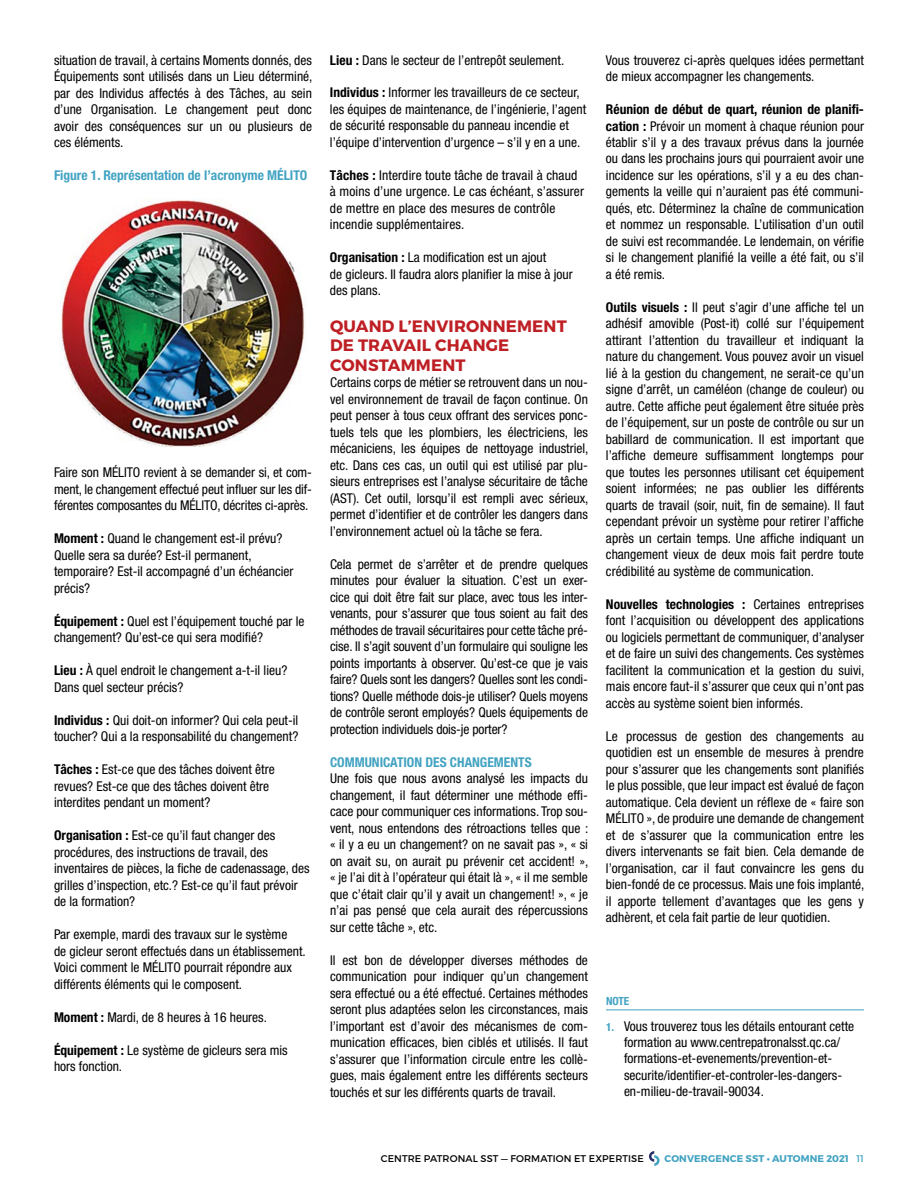
<style>
.page{position:relative;width:918px;height:1188px;background:#fff}
.page>*{position:absolute;margin:0;border:0;box-sizing:border-box;transform-origin:0 0}
.t1{font:700 16.5px/19.5px "Montserrat";letter-spacing:.01em;color:#be1f24}
.t2{font:condensed 13.5px/16.5px "Helvetica Neue";color:#000}
.t3{font:700 condensed 13.5px "Helvetica Neue";color:#42a3c2}
.t4{font:700 condensed 11.25px "Helvetica Neue";color:#42a3c2}
.t5{font:9.75px "Montserrat";letter-spacing:.01em;color:#000}
.t6{font:700 9.75px "Montserrat";letter-spacing:.01em;color:#42a3c2}
.s1{font-weight:700}
.s2{font-weight:700;font-size:11.25px;color:#42a3c2}
.s3{font-weight:400}
</style>
<div class="page">
<svg style="left:649px;top:1151px;width:11px;height:15px"></svg>
<hr style="left:606px;top:1010px;width:258px;height:1px;background:#42a3c2">
<img style="left:61px;top:199px;width:244px;height:248px">
<p class="t2" style="left:54px;top:52px;width:260px;text-align:justify">situation de travail, à certains Moments donnés, des Équipements sont utilisés dans un Lieu déterminé, par des Individus affectés à des Tâches, au sein d’une Organisation. Le changement peut donc avoir des conséquences sur un ou plusieurs de ces éléments.</p>
<p class="t3" style="left:54px;top:167px;width:255px">Figure 1. Représentation de l’acronyme MÉLITO</p>
<p class="t2" style="left:54px;top:464px;width:259px;text-align:justify">Faire son MÉLITO revient à se demander si, et com&shy;ment, le changement effectué peut influer sur les dif&shy;férentes composantes du MÉLITO, décrites ci-après.</p>
<p class="t2" style="left:54px;top:530px;width:241px"><span class="s1">Moment :</span> Quand le changement est-il prévu?<br>Quelle sera sa durée? Est-il permanent, temporaire? Est-il accompagné d’un échéancier précis?</p>
<p class="t2" style="left:54px;top:612px;width:252px"><span class="s1">Équipement :</span> Quel est l’équipement touché par le changement? Qu’est-ce qui sera modifié?</p>
<p class="t2" style="left:54px;top:662px;width:235px"><span class="s1">Lieu :</span> À quel endroit le changement a-t-il lieu?<br>Dans quel secteur précis?</p>
<p class="t2" style="left:54px;top:711px;width:246px"><span class="s1">Individus :</span> Qui doit-on informer? Qui cela peut-il toucher? Qui a la responsabilité du changement?</p>
<p class="t2" style="left:54px;top:761px;width:222px"><span class="s1">Tâches :</span> Est-ce que des tâches doivent être revues? Est-ce que des tâches doivent être interdites pendant un moment?</p>
<p class="t2" style="left:54px;top:827px;width:257px"><span class="s1">Organisation :</span> Est-ce qu’il faut changer des procédures, des instructions de travail, des inventaires de pièces, la fiche de cadenassage, des grilles d’inspection, etc.? Est-ce qu’il faut prévoir de la formation?</p>
<p class="t2" style="left:54px;top:926px;width:253px">Par exemple, mardi des travaux sur le système<br>de gicleur seront effectués dans un établissement.<br>Voici comment le MÉLITO pourrait répondre aux différents éléments qui le composent.</p>
<p class="t2" style="left:54px;top:1008px;width:214px"><span class="s1">Moment :</span> Mardi, de 8 heures à 16 heures.</p>
<p class="t2" style="left:54px;top:1041px;width:235px"><span class="s1">Équipement :</span> Le système de gicleurs sera mis hors fonction.</p>
<p class="t2" style="left:330px;top:51px;width:236px"><span class="s1">Lieu :</span> Dans le secteur de l’entrepôt seulement.</p>
<p class="t2" style="left:330px;top:84px;width:258px"><span class="s1">Individus :</span> Informer les travailleurs de ce secteur, les équipes de maintenance, de l’ingénierie, l’agent de sécurité responsable du panneau incendie et l’équipe d’intervention d’urgence – s’il y en a une.</p>
<p class="t2" style="left:330px;top:167px;width:256px"><span class="s1">Tâches :</span> Interdire toute tâche de travail à chaud à moins d’une urgence. Le cas échéant, s’assurer de mettre en place des mesures de contrôle incendie supplémentaires.</p>
<p class="t2" style="left:330px;top:249px;width:244px"><span class="s1">Organisation :</span> La modification est un ajout<br>de gicleurs. Il faudra alors planifier la mise à jour des plans.</p>
<p class="t1" style="left:330px;top:316px;width:238px">QUAND L’ENVIRONNEMENT<br>DE TRAVAIL CHANGE<br>CONSTAMMENT</p>
<p class="t2" style="left:330px;top:374px;width:260px;text-align:justify">Certains corps de métier se retrouvent dans un nou&shy;vel environnement de travail de façon continue. On peut penser à tous ceux offrant des services ponc&shy;tuels tels que les plombiers, les électriciens, les mécaniciens, les équipes de nettoyage industriel, etc. Dans ces cas, un outil qui est utilisé par plu&shy;sieurs entreprises est l’analyse sécuritaire de tâche (AST). Cet outil, lorsqu’il est rempli avec sérieux, permet d’identifier et de contrôler les dangers dans l’environnement actuel où la tâche se fera.</p>
<p class="t2" style="left:330px;top:555px;width:260px;text-align:justify">Cela permet de s’arrêter et de prendre quelques minutes pour évaluer la situation. C’est un exer&shy;cice qui doit être fait sur place, avec tous les inter&shy;venants, pour s’assurer que tous soient au fait des méthodes de travail sécuritaires pour cette tâche pré&shy;cise. Il s’agit souvent d’un formulaire qui souligne les points importants à observer. Qu’est-ce que je vais faire? Quels sont les dangers? Quelles sont les condi&shy;tions? Quelle méthode dois-je utiliser? Quels moyens de contrôle seront employés? Quels équipements de protection individuels dois-je porter?</p>
<p class="t3" style="left:330px;top:754px;width:203px">COMMUNICATION DES CHANGEMENTS</p>
<p class="t2" style="left:330px;top:770px;width:260px;text-align:justify">Une fois que nous avons analysé les impacts du changement, il faut déterminer une méthode effi&shy;cace pour communiquer ces informations. Trop sou&shy;vent, nous entendons des rétroactions telles que : « il y a eu un changement? on ne savait pas », « si on avait su, on aurait pu prévenir cet accident! », « je l’ai dit à l’opérateur qui était là », « il me semble que c’était clair qu’il y avait un changement! », « je n’ai pas pensé que cela aurait des répercussions sur cette tâche », etc.</p>
<p class="t2" style="left:330px;top:951px;width:260px;text-align:justify">Il est bon de développer diverses méthodes de communication pour indiquer qu’un changement sera effectué ou a été effectué. Certaines méthodes seront plus adaptées selon les circonstances, mais l’important est d’avoir des mécanismes de com&shy;munication efficaces, bien ciblés et utilisés. Il faut s’assurer que l’information circule entre les collè&shy;gues, mais également entre les différents secteurs touchés et sur les différents quarts de travail.</p>
<p class="t2" style="left:606px;top:51px;width:259px">Vous trouverez ci-après quelques idées permettant de mieux accompagner les changements.</p>
<p class="t2" style="left:606px;top:101px;width:260px;text-align:justify"><span class="s1">Réunion de début de quart, réunion de planifi&shy;cation :</span> Prévoir un moment à chaque réunion pour établir s’il y a des travaux prévus dans la journée ou dans les prochains jours qui pourraient avoir une incidence sur les opérations, s’il y a eu des chan&shy;gements la veille qui n’auraient pas été communi&shy;qués, etc. Déterminez la chaîne de communication et nommez un responsable. L’utilisation d’un outil de suivi est recommandée. Le lendemain, on vérifie si le changement planifié la veille a été fait, ou s’il a été remis.</p>
<p class="t2" style="left:606px;top:299px;width:260px;text-align:justify"><span class="s1">Outils visuels :</span> Il peut s’agir d’une affiche tel un adhésif amovible (Post-it) collé sur l’équipement attirant l’attention du travailleur et indiquant la nature du changement. Vous pouvez avoir un visuel lié à la gestion du changement, ne serait-ce qu’un signe d’arrêt, un caméléon (change de couleur) ou autre. Cette affiche peut également être située près de l’équipement, sur un poste de contrôle ou sur un babillard de communication. Il est important que l’affiche demeure suffisamment longtemps pour que toutes les personnes utilisant cet équipement soient informées; ne pas oublier les différents quarts de travail (soir, nuit, fin de semaine). Il faut cependant prévoir un système pour retirer l’affiche après un certain temps. Une affiche indiquant un changement vieux de deux mois fait perdre toute crédibilité au système de communication.</p>
<p class="t2" style="left:606px;top:596px;width:260px;text-align:justify"><span class="s1">Nouvelles technologies :</span> Certaines entreprises font l’acquisition ou développent des applications ou logiciels permettant de communiquer, d’analyser et de faire un suivi des changements. Ces systèmes facilitent la communication et la gestion du suivi, mais encore faut-il s’assurer que ceux qui n’ont pas accès au système soient bien informés.</p>
<p class="t2" style="left:606px;top:728px;width:260px;text-align:justify">Le processus de gestion des changements au quotidien est un ensemble de mesures à prendre pour s’assurer que les changements sont planifiés le plus possible, que leur impact est évalué de façon automatique. Cela devient un réflexe de « faire son MÉLITO », de produire une demande de changement et de s’assurer que la communication entre les divers intervenants se fait bien. Cela demande de l’organisation, car il faut convaincre les gens du bien-fondé de ce processus. Mais une fois implanté, il apporte tellement d’avantages que les gens y adhèrent, et cela fait partie de leur quotidien.</p>
<p class="t4" style="left:606px;top:994px;width:25px">NOTE</p>
<p class="t2" style="left:624px;top:1017px;width:232px;text-indent:-18px"><span class="s2">1.</span> Vous trouverez tous les détails entourant cette formation au www.centrepatronalsst.qc.ca/ formations-et-evenements/prevention-et&shy;securite/identifier-et-controler-les-dangers&shy;en-milieu-de-travail-90034.</p>
<p class="t5" style="left:381px;top:1152px;width:265px">CENTRE PATRONAL SST — FORMATION ET EXPERTISE</p>
<p class="t6" style="left:665px;top:1152px;width:201px">CONVERGENCE SST • AUTOMNE 2021 <span class="s3">11</span></p>
</div>
